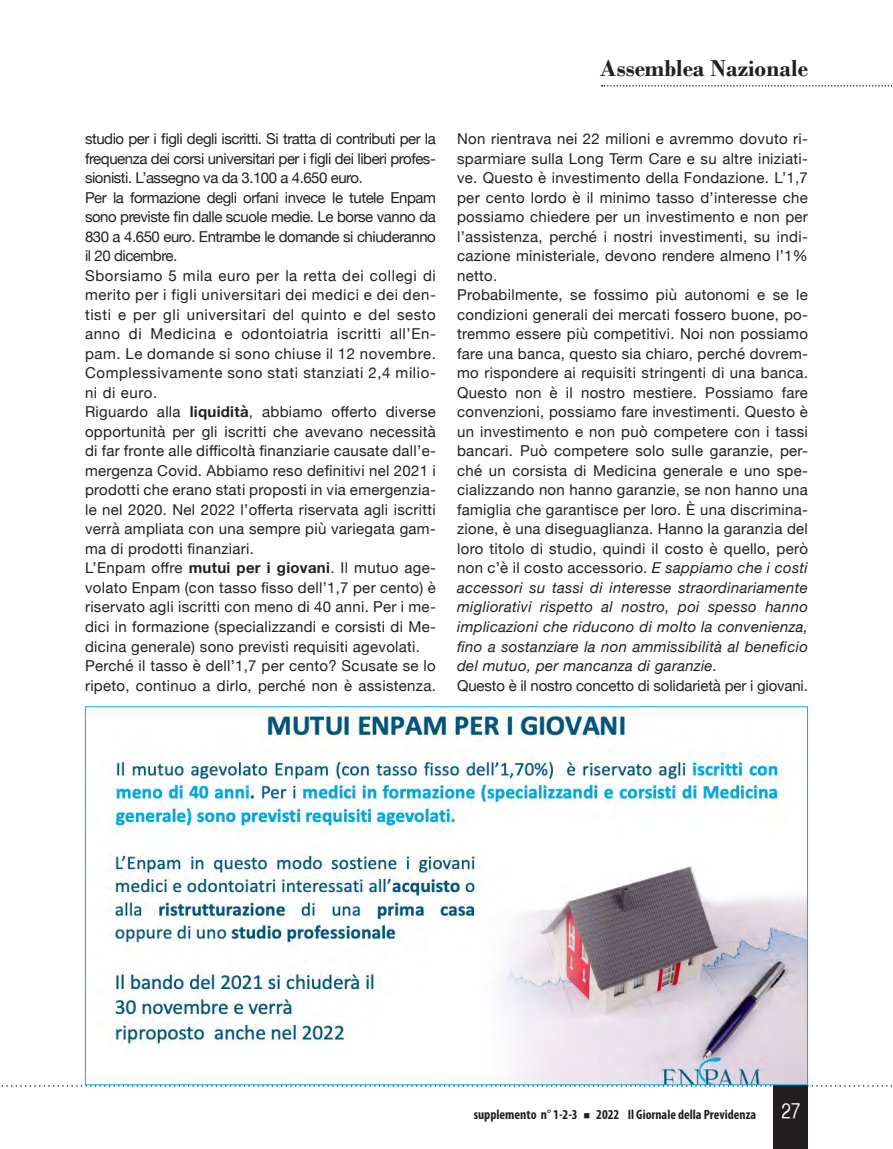
<style>
.page{position:relative;width:893px;height:1149px;background:#fff}
.page>*{position:absolute;margin:0;border:0;box-sizing:border-box;transform-origin:0 0}
.t1{font:700 24px "Bodoni";color:#231f20}
.t2{font:15px/19.5px "Helvetica Neue";letter-spacing:.02em;color:#231f20;text-align:justify}
.t3{font:15px/19.5px "Helvetica Neue";letter-spacing:.04em;color:#231f20}
.t4{font:15px "Helvetica Neue";letter-spacing:-.01em;color:#231f20}
.t5{font:700 condensed 13.5px "Myriad Pro";color:#231f20}
.s1{font-weight:700}
.s2{font-style:italic}
.s3{font-size:13.65px}
.s4{font-family:"Helvetica CY Plain";font-weight:400;font-stretch:normal;font-size:21px;color:#fff}
</style>
<div class="page">
<svg style="left:1px;top:1084px;width:892px;height:2px"></svg>
<svg style="left:602px;top:85px;width:291px;height:2px"></svg>
<div style="left:774px;top:1084px;width:34px;height:64px;background:#231f20"></div>
<img style="left:109px;top:709px;width:697px;height:373px">
<h1 class="t1" style="left:600px;top:54px;width:209px">Assemblea Nazionale</h1>
<p class="t2" style="left:85px;top:130px;width:352px">studio per i figli degli iscritti. Si tratta di contributi per la frequenza dei corsi universitari per i figli dei liberi profes&shy;sionisti. L’assegno va da 3.100 a 4.650 euro.</p>
<p class="t2" style="left:85px;top:188px;width:352px">Per la formazione degli orfani invece le tutele Enpam sono previste fin dalle scuole medie. Le borse vanno da 830 a 4.650 euro. Entrambe le domande si chiuderanno il 20 dicembre.</p>
<p class="t2" style="left:85px;top:266px;width:352px">Sborsiamo 5 mila euro per la retta dei collegi di merito per i figli universitari dei medici e dei den&shy;tisti e per gli universitari del quinto e del sesto anno di Medicina e odontoiatria iscritti all’En&shy;pam. Le domande si sono chiuse il 12 novembre.</p>
<p class="t3" style="left:85px;top:364px;width:352px">Complessivamente sono stati stanziati 2,4 milio&shy;ni di euro.</p>
<p class="t2" style="left:85px;top:403px;width:352px">Riguardo alla <span class="s1">liquidità</span>, abbiamo offerto diverse opportunità per gli iscritti che avevano necessità di far fronte alle difficoltà finanziarie causate dall’e&shy;mergenza Covid. Abbiamo reso definitivi nel 2021 i prodotti che erano stati proposti in via emergenzia&shy;le nel 2020. Nel 2022 l’offerta riservata agli iscritti verrà ampliata con una sempre più variegata gam&shy;ma di prodotti finanziari.</p>
<p class="t2" style="left:85px;top:559px;width:352px">L’Enpam offre <span class="s1">mutui per i giovani</span>. Il mutuo age&shy;volato Enpam (con tasso fisso dell’1,7 per cento) è riservato agli iscritti con meno di 40 anni. Per i me&shy;dici in formazione (specializzandi e corsisti di Me&shy;dicina generale) sono previsti requisiti agevolati.</p>
<p class="t2" style="left:85px;top:656px;width:352px">Perché il tasso è dell’1,7 per cento? Scusate se lo ripeto, continuo a dirlo, perché non è assistenza.</p>
<p class="t2" style="left:457px;top:130px;width:352px">Non rientrava nei 22 milioni e avremmo dovuto ri&shy;sparmiare sulla Long Term Care e su altre iniziati&shy;ve. Questo è investimento della Fondazione. L’1,7 per cento lordo è il minimo tasso d’interesse che possiamo chiedere per un investimento e non per l’assistenza, perché i nostri investimenti, su indi&shy;cazione ministeriale, devono rendere almeno l’1% netto.</p>
<p class="t2" style="left:457px;top:286px;width:352px">Probabilmente, se fossimo più autonomi e se le condizioni generali dei mercati fossero buone, po&shy;tremmo essere più competitivi. Noi non possiamo fare una banca, questo sia chiaro, perché dovrem&shy;mo rispondere ai requisiti stringenti di una banca.<br>Questo non è il nostro mestiere. Possiamo fare convenzioni, possiamo fare investimenti. Questo è un investimento e non può competere con i tassi bancari. Può competere solo sulle garanzie, per&shy;ché un corsista di Medicina generale e uno spe&shy;cializzando non hanno garanzie, se non hanno una famiglia che garantisce per loro. È una discrimina&shy;zione, è una diseguaglianza. Hanno la garanzia del loro titolo di studio, quindi il costo è quello, però non c’è il costo accessorio. <span class="s2">E sappiamo che i costi accessori su tassi di interesse straordinariamente migliorativi rispetto al nostro, poi spesso hanno implicazioni che riducono di molto la convenienza, fino a sostanziare la non ammissibilità al beneficio del mutuo, per mancanza di garanzie.</span></p>
<p class="t4" style="left:457px;top:674px;width:352px">Questo è il nostro concetto di solidarietà per i giovani.</p>
<p class="t5" style="left:474px;top:1106px;width:328px"><span class="s3">supplemento n° 1-2-3</span> ■ <span class="s3">2022</span> Il Giornale della Previdenza <span class="s4">27</span></p>
</div>
